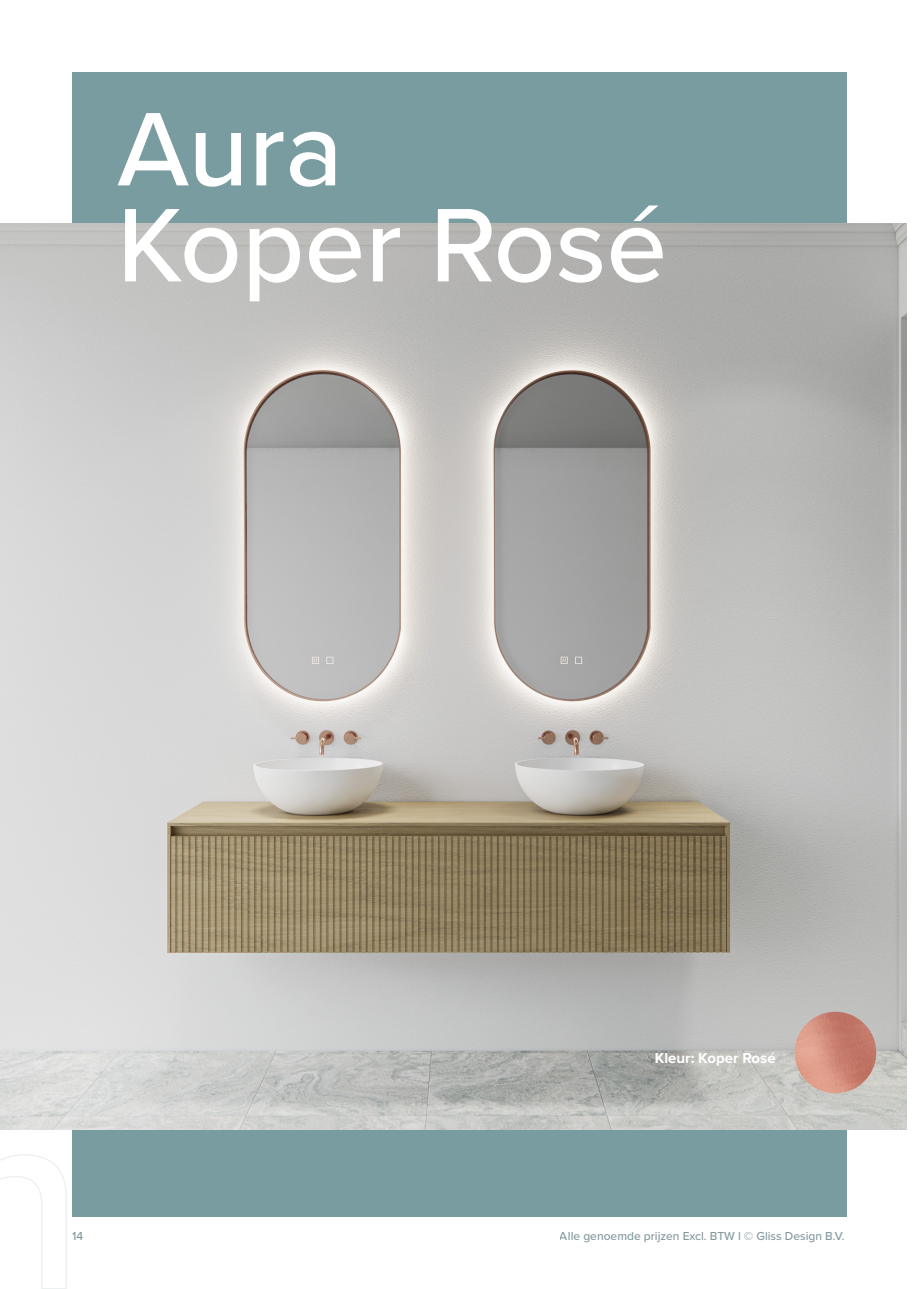
<style>
.page{position:relative;width:919px;height:1289px;background:#fff}
.page>*{position:absolute;margin:0;border:0;box-sizing:border-box;transform-origin:0 0}
.Gliss_Intropagina_Titel_Wit{font:500 108.45px "Proxima Nova";color:#fff}
.Gliss_Uitgelicht_Paragraaf_Tekst{font:700 15px "Proxima Nova";color:#fff}
.t1{font:500 12px "Proxima Nova";color:#4f6d73}
</style>
<div class="page">
<div style="left:72px;top:72px;width:774px;height:1144px;background:#789ca0"></div>
<img style="left:0;top:223px;width:906px;height:906px">
<img style="left:794px;top:1011px;width:82px;height:82px;border-radius:41px">
<p class="Gliss_Intropagina_Titel_Wit" style="left:117px;top:68px;width:227px">Aura</p>
<p class="Gliss_Intropagina_Titel_Wit" style="left:117px;top:164px;width:551px">Koper Rosé</p>
<p class="Gliss_Uitgelicht_Paragraaf_Tekst" style="left:655px;top:1046px;width:122px">Kleur: Koper Rosé</p>
<p class="t1" style="left:72px;top:1226px;width:13px">14</p>
<p class="t1" style="left:560px;top:1226px;width:286px">Alle genoemde prijzen Excl. BTW l © Gliss Design B.V.</p>
</div>
